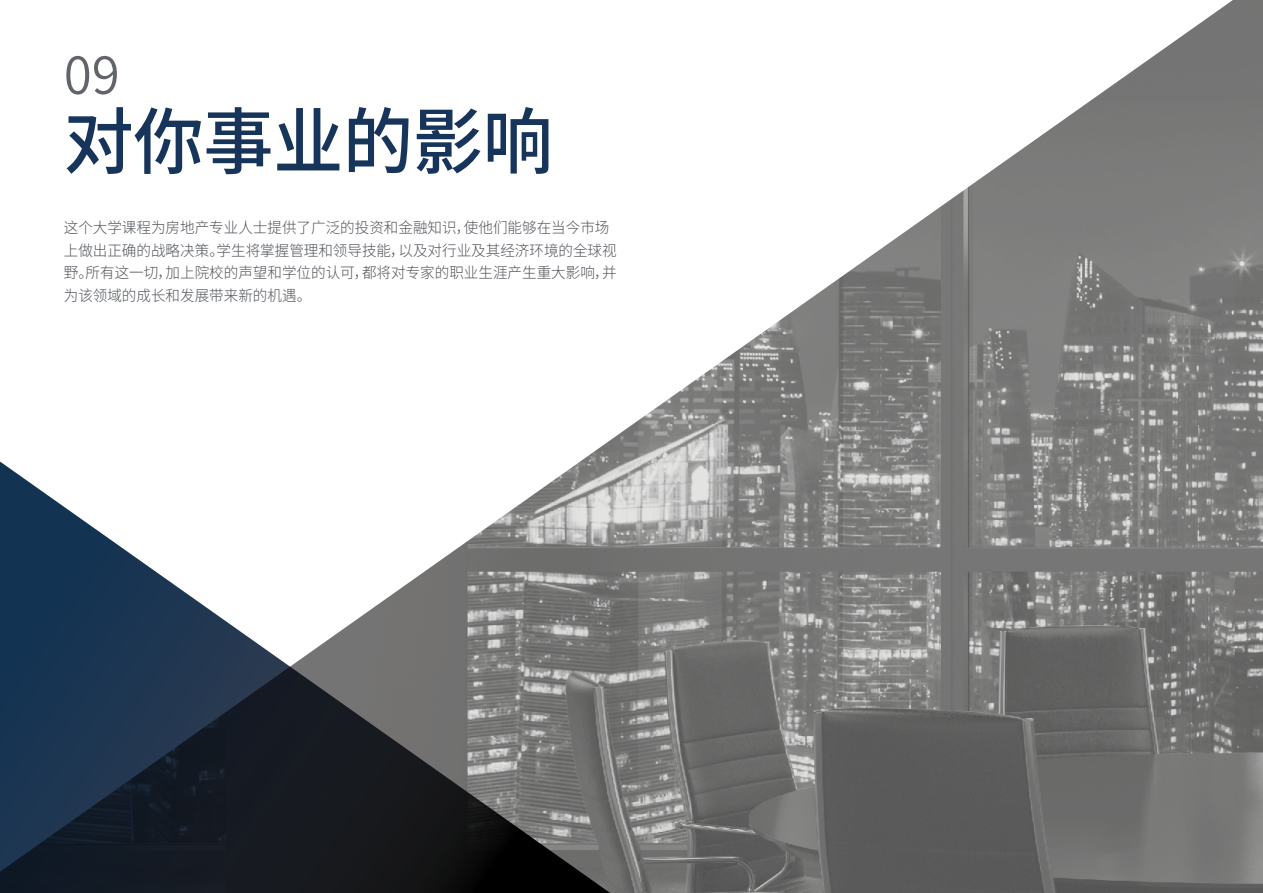
<style>
.page{position:relative;width:1263px;height:893px;background:#fff}
.page>*{position:absolute;margin:0;border:0;box-sizing:border-box;transform-origin:0 0}
.t1{font:500 72px "Source Han Sans CN";color:#17355b}
.t2{font:52.5px "Source Han Sans CN";color:#61646a}
.t3{font:300 15px/22.5px "Source Han Sans CN";color:#52555b}
</style>
<div class="page">
<img style="left:602px;top:0;width:661px;height:893px">
<svg style="left:0;top:446px;width:640px;height:447px"></svg>
<h2 class="t2" style="left:64px;top:45px;width:57px">09</h2>
<h1 class="t1" style="left:64px;top:101px;width:490px">对你事业的影响</h1>
<p class="t3" style="left:64px;top:217px;width:554px">这个大学课程为房地产专业人士提供了广泛的投资和金融知识，使他们能够在当今市场上做出正确的战略决策。学生将掌握管理和领导技能，以及对行业及其经济环境的全球视野。所有这一切，加上院校的声望和学位的认可，都将对专家的职业生涯产生重大影响，并为该领域的成长和发展带来新的机遇。</p>
</div>
